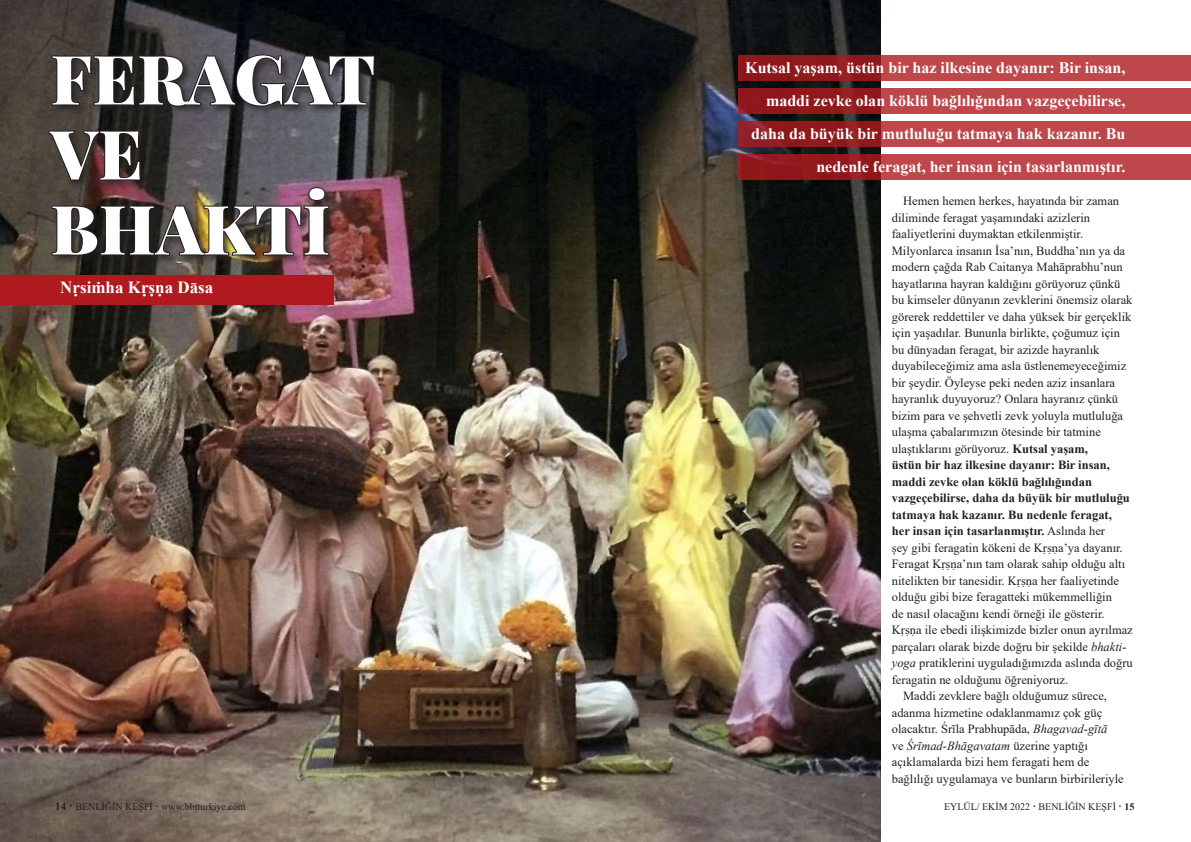
<style>
.page{position:relative;width:1191px;height:842px;background:#fff}
.page>*{position:absolute;margin:0;border:0;box-sizing:border-box;transform-origin:0 0}
.t1{font:900 68px/75px "Playfair Display";letter-spacing:.01em;color:#fff}
.t2{font:700 17px "Times New Roman";color:#fff}
.t3{font:700 16px/33px "Times New Roman";color:#fff;text-align:right}
.t4{font:12.5px "Times New Roman";color:#231f20}
.t5{font:700 12.5px "Times New Roman";color:#231f20}
.t6{font:italic 12.5px "Times New Roman";color:#231f20}
.t7{font:10px "Times New Roman";color:#231f20}
.s1{font-weight:700}
.s2{font-weight:400}
.s3{font-style:italic}
.s4{font-style:normal}
.s5{font-weight:700;font-size:11px}
</style>
<div class="page">
<img style="left:0;top:0;width:880px;height:842px">
<div style="left:48px;top:54px;width:336px;height:211px;background:#231f20;opacity:.75"></div>
<svg style="left:50px;top:53px;width:326px;height:55px;background:#343133"></svg>
<img style="left:48px;top:129px;width:282px;height:128px">
<div style="left:0;top:275px;width:333px;height:29px;background:#ae1a1e"></div>
<svg style="left:738px;top:88px;width:453px;height:26px;background:#af383c"></svg>
<svg style="left:738px;top:55px;width:453px;height:26px;background:#ae383c"></svg>
<svg style="left:738px;top:121px;width:453px;height:26px;background:#af393d"></svg>
<svg style="left:738px;top:154px;width:453px;height:26px;background:#af383c"></svg>
<h1 class="t1" style="left:51px;top:41px;width:326px">FERAGAT<br>VE<br>BHAKTI</h1>
<h2 class="t2" style="left:60px;top:275px;width:154px">Nṛsiṁha Kṛṣṇa Dāsa</h2>
<p class="t3" style="left:745px;top:51px;width:381px">Kutsal yaşam, üstün bir haz ilkesine dayanır: Bir insan, maddi zevke olan köklü bağlılığından vazgeçebilirse, daha da büyük bir mutluluğu tatmaya hak kazanır. Bu nedenle feragat, her insan için tasarlanmıştır.</p>
<p class="t4" style="left:903px;top:192px;width:217px">Hemen hemen herkes, hayatında bir zaman</p>
<p class="t4" style="left:891px;top:209px;width:200px">diliminde feragat yaşamındaki azizlerin</p>
<p class="t4" style="left:891px;top:225px;width:193px">faaliyetlerini duymaktan etkilenmiştir.</p>
<p class="t4" style="left:891px;top:242px;width:235px">Milyonlarca insanın İsa’nın, Buddha’nın ya da</p>
<p class="t4" style="left:891px;top:258px;width:232px">modern çağda Rab Caitanya Mahāprabhu’nun</p>
<p class="t4" style="left:891px;top:275px;width:230px">hayatlarına hayran kaldığını görüyoruz çünkü</p>
<p class="t4" style="left:891px;top:291px;width:242px">bu kimseler dünyanın zevklerini önemsiz olarak</p>
<p class="t4" style="left:891px;top:308px;width:241px">görerek reddettiler ve daha yüksek bir gerçeklik</p>
<p class="t4" style="left:891px;top:324px;width:230px">için yaşadılar. Bununla birlikte, çoğumuz için</p>
<p class="t4" style="left:891px;top:341px;width:209px">bu dünyadan feragat, bir azizde hayranlık</p>
<p class="t4" style="left:891px;top:357px;width:236px">duyabileceğimiz ama asla üstlenemeyeceğimiz</p>
<p class="t4" style="left:891px;top:374px;width:225px">bir şeydir. Öyleyse peki neden aziz insanlara</p>
<p class="t4" style="left:891px;top:390px;width:228px">hayranlık duyuyoruz? Onlara hayranız çünkü</p>
<p class="t4" style="left:891px;top:407px;width:233px">bizim para ve şehvetli zevk yoluyla mutluluğa</p>
<p class="t4" style="left:891px;top:423px;width:211px">ulaşma çabalarımızın ötesinde bir tatmine</p>
<p class="t4" style="left:891px;top:440px;width:198px">ulaştıklarını görüyoruz. <span class="s1">Kutsal yaşam,</span></p>
<p class="t5" style="left:891px;top:456px;width:219px">üstün bir haz ilkesine dayanır: Bir insan,</p>
<p class="t5" style="left:891px;top:472px;width:202px">maddi zevke olan köklü bağlılığından</p>
<p class="t5" style="left:891px;top:489px;width:240px">vazgeçebilirse, daha da büyük bir mutluluğu</p>
<p class="t5" style="left:891px;top:505px;width:222px">tatmaya hak kazanır. Bu nedenle feragat,</p>
<p class="t5" style="left:891px;top:522px;width:215px">her insan için tasarlanmıştır. <span class="s2">Aslında her</span></p>
<p class="t4" style="left:891px;top:539px;width:232px">şey gibi feragatin kökeni de Kṛṣṇa’ya dayanır.</p>
<p class="t4" style="left:891px;top:555px;width:235px">Feragat Kṛṣṇa’nın tam olarak sahip olduğu altı</p>
<p class="t4" style="left:891px;top:572px;width:229px">nitelikten bir tanesidir. Kṛṣṇa her faaliyetinde</p>
<p class="t4" style="left:891px;top:588px;width:222px">olduğu gibi bize feragatteki mükemmelliğin</p>
<p class="t4" style="left:891px;top:605px;width:214px">de nasıl olacağını kendi örneği ile gösterir.</p>
<p class="t4" style="left:891px;top:621px;width:242px">Kṛṣṇa ile ebedi ilişkimizde bizler onun ayrılmaz</p>
<p class="t4" style="left:891px;top:638px;width:236px">parçaları olarak bizde doğru bir şekilde <span class="s3">bhakti-</span></p>
<p class="t4" style="left:891px;top:654px;width:242px"><span class="s3">yoga</span> pratiklerini uyguladığımızda aslında doğru</p>
<p class="t4" style="left:891px;top:671px;width:178px">feragatin ne olduğunu öğreniyoruz.</p>
<p class="t4" style="left:903px;top:687px;width:205px">Maddi zevklere bağlı olduğumuz sürece,</p>
<p class="t4" style="left:891px;top:704px;width:212px">adanma hizmetine odaklanmamız çok güç</p>
<p class="t4" style="left:891px;top:720px;width:217px">olacaktır. Śrīla Prabhupāda, <span class="s3">Bhagavad-gītā</span></p>
<p class="t6" style="left:891px;top:737px;width:198px"><span class="s4">ve</span> Śrīmad-Bhāgavatam <span class="s4">üzerine yaptığı</span></p>
<p class="t4" style="left:891px;top:753px;width:199px">açıklamalarda bizi hem feragati hem de</p>
<p class="t4" style="left:891px;top:770px;width:233px">bağlılığı uygulamaya ve bunların birbirileriyle</p>
<p class="t7" style="left:55px;top:800px;width:192px"><span class="s5">14 ·</span> BENLİĞİN KEŞFİ <span class="s1">·</span> www.bbtturkiye.com</p>
<p class="t7" style="left:944px;top:799px;width:192px">EYLÜL/ EKİM 2022 <span class="s1">·</span> BENLİĞİN KEŞFİ <span class="s1">· 15</span></p>
</div>
